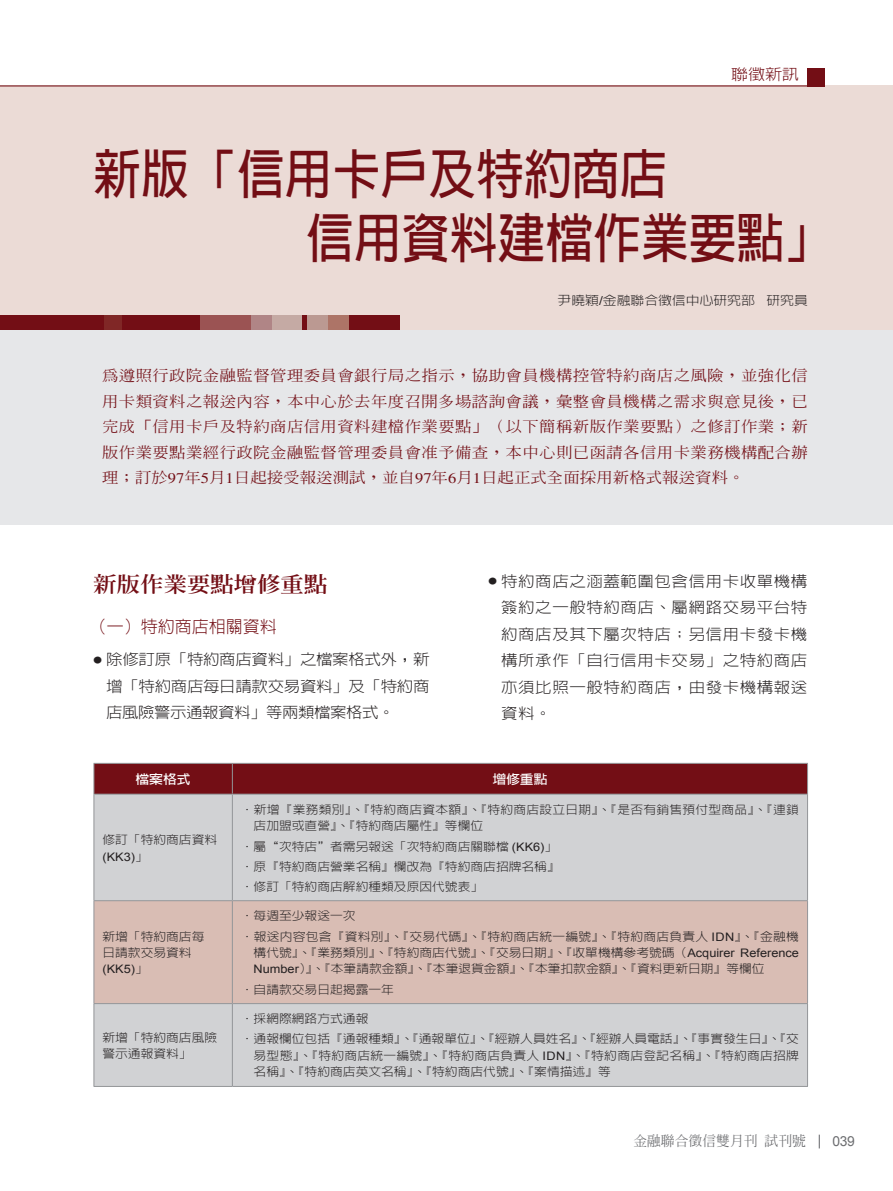
<style>
.page{position:relative;width:893px;height:1191px;background:#fff}
.page>*{position:absolute;margin:0;border:0;box-sizing:border-box;transform-origin:0 0}
.t1{font:700 53.1px/63.8px "AR Hei B5";color:#730e15;scale:.9 1}
.t2{font:800 21px "AR Ming B5";color:#730e15;scale:1.11 1}
.t3{font:300 16.95px "AR Hei B5";color:#730e15}
.t4{font:300 15.3px "AR Hei B5";color:#730e15;scale:1.11 1}
.t5{font:300 15.15px/26.5px "AR Hei B5";color:#231f20;text-align:justify;scale:1.09 1}
.t6{font:500 14.85px/25.5px "AR Ming B5";color:#730e15;text-align:justify;scale:1.11 1}
.t7{font:500 13.8px "AR Ming B5";color:#6c6d70}
.t8{font:13.8px "Arial";color:#6c6d70}
.t9{font:700 12.75px "AR Hei B5";color:#fff;scale:1.09 1}
.t10{font:300 12.45px "AR Hei B5";color:#231f20;scale:1.11 1}
.t11{font:300 11.7px/20.1px "AR Hei B5";color:#231f20;scale:1.09 1}
.t12{font:300 11.7px/16.5px "AR Hei B5";letter-spacing:.02em;color:#231f20;scale:1.09 1}
.t13{font:11.7px "Arial";color:#231f20;scale:1.09 1}
.s1{font-family:"Arial";font-weight:400}
.s2{font-family:"Times";font-weight:400}
.s3{font-size:7.8px}
.s4{font-family:"AR Hei B5";font-weight:300}
</style>
<div class="page">
<div style="left:0;top:327px;width:893px;height:197px;background:#e6e7e9"></div>
<div style="left:0;top:85px;width:893px;height:245px;background:#ebdbd6"></div>
<div style="left:0;top:315px;width:400px;height:15px;background:#730e15"></div>
<div style="left:272px;top:315px;width:77px;height:15px;background:#ad7467"></div>
<div style="left:200px;top:315px;width:105px;height:15px;background:#9b5353"></div>
<svg style="left:251px;top:315px;width:77px;height:15px"></svg>
<div style="left:302px;top:315px;width:5px;height:15px;background:#730e15"></div>
<div style="left:105px;top:315px;width:17px;height:15px;background:#802726"></div>
<div style="left:95px;top:764px;width:712px;height:29px;background:#730e15"></div>
<div style="left:95px;top:794px;width:712px;height:292px;background:#d1d2d4"></div>
<div style="left:95px;top:901px;width:712px;height:102px;background:#d9bdb4"></div>
<hr style="left:94px;top:763px;width:138px;height:1px;background:#939598">
<hr style="left:94px;top:763px;width:1px;height:31px;background:#939598">
<hr style="left:232px;top:763px;width:576px;height:1px;background:#939598">
<hr style="left:232px;top:763px;width:1px;height:30px;background:#939598">
<hr style="left:807px;top:763px;width:1px;height:31px;background:#939598">
<hr style="left:94px;top:794px;width:1px;height:106px;background:#939598">
<hr style="left:232px;top:794px;width:1px;height:106px;background:#939598">
<hr style="left:807px;top:794px;width:1px;height:106px;background:#939598">
<hr style="left:94px;top:900px;width:138px;height:1px;background:#939598">
<hr style="left:94px;top:901px;width:1px;height:102px;background:#939598">
<hr style="left:232px;top:900px;width:576px;height:1px;background:#939598">
<hr style="left:232px;top:901px;width:1px;height:102px;background:#939598">
<hr style="left:807px;top:901px;width:1px;height:102px;background:#939598">
<hr style="left:94px;top:1003px;width:138px;height:1px;background:#939598">
<hr style="left:94px;top:1004px;width:1px;height:82px;background:#939598">
<hr style="left:232px;top:1003px;width:576px;height:1px;background:#939598">
<hr style="left:232px;top:1004px;width:1px;height:82px;background:#939598">
<hr style="left:807px;top:1004px;width:1px;height:82px;background:#939598">
<hr style="left:94px;top:1086px;width:138px;height:1px;background:#939598">
<hr style="left:232px;top:1086px;width:576px;height:1px;background:#939598">
<hr style="left:94px;top:793px;width:138px;height:1px;background:#939598">
<hr style="left:232px;top:793px;width:575px;height:1px;background:#939598">
<hr style="left:0;top:85px;width:808px;height:1px;background:#730e15">
<svg style="left:819px;top:1134px;width:1px;height:14px"></svg>
<div style="left:808px;top:68px;width:17px;height:18px;background:#730e15"></div>
<h3 class="t4" style="left:731px;top:67px;width:63px">聯徵新訊</h3>
<h1 class="t1" style="left:306px;top:142px;width:586px;text-indent:-213px">新版「信用卡戶及特約商店<br>信用資料建檔作業要點」</h1>
<p class="t10" style="left:558px;top:294px;width:227px">尹曉穎<span class="s1">/</span>金融聯合徵信中心研究部 研究員</p>
<p class="t6" style="left:102px;top:363px;width:637px">為遵照行政院金融監督管理委員會銀行局之指示，協助會員機構控管特約商店之風險，並強化信用卡類資料之報送內容，本中心於去年度召開多場諮詢會議，彙整會員機構之需求與意見後，已完成「信用卡戶及特約商店信用資料建檔作業要點」（以下簡稱新版作業要點）之修訂作業；新版作業要點業經行政院金融監督管理委員會准予備查，本中心則已函請各信用卡業務機構配合辦理；訂於<span class="s2">97</span>年<span class="s2">5</span>月<span class="s2">1</span>日起接受報送測試，並自<span class="s2">97</span>年<span class="s2">6</span>月<span class="s2">1</span>日起正式全面採用新格式報送資料。</p>
<h2 class="t2" style="left:94px;top:573px;width:212px">新版作業要點增修重點</h2>
<h3 class="t3" style="left:90px;top:618px;width:189px">（一）特約商店相關資料</h3>
<p class="t5" style="left:106px;top:646px;width:298px;text-indent:-13px"><span class="s3">●</span> 除修訂原「特約商店資料」之檔案格式外，新增「特約商店每日請款交易資料」及「特約商店風險警示通報資料」等兩類檔案格式。</p>
<p class="t5" style="left:501px;top:567px;width:282px;text-indent:-13px"><span class="s3">●</span> 特約商店之涵蓋範圍包含信用卡收單機構簽約之一般特約商店、屬網路交易平台特約商店及其下屬次特店；另信用卡發卡機構所承作「自行信用卡交易」之特約商店亦須比照一般特約商店，由發卡機構報送資料。</p>
<p class="t9" style="left:135px;top:773px;width:52px">檔案格式</p>
<p class="t9" style="left:492px;top:773px;width:52px">增修重點</p>
<p class="t11" style="left:102px;top:829px;width:107px">修訂「特約商店資料</p>
<p class="t13" style="left:102px;top:850px;width:43px">(KK3)<span class="s4">」</span></p>
<p class="t11" style="left:102px;top:927px;width:95px;line-height:16.5px">新增「特約商店每日請款交易資料</p>
<p class="t13" style="left:102px;top:962px;width:43px">(KK5)<span class="s4">」</span></p>
<p class="t11" style="left:102px;top:1029px;width:107px;line-height:16.5px">新增「特約商店風險警示通報資料」</p>
<p class="t12" style="left:254px;top:801px;width:502px;text-indent:-13px">．新增『業務類別』、『特約商店資本額』、『特約商店設立日期』、『是否有銷售預付型商品』、『連鎖店加盟或直營』、『特約商店屬性』等欄位</p>
<p class="t11" style="left:241px;top:836px;width:294px">．屬“次特店”者需另報送「次特約商店關聯檔 <span class="s1">(KK6)</span>」．原『特約商店營業名稱』欄改為『特約商店招牌名稱』．修訂「特約商店解約種類及原因代號表」</p>
<p class="t12" style="left:241px;top:906px;width:514px;line-height:20.1px">．每週至少報送一次<br>．報送內容包含『資料別』、『交易代碼』、『特約商店統一編號』、『特約商店負責人 <span class="s1">IDN</span>』、『金融機</p>
<p class="t11" style="left:254px;top:944px;width:502px;line-height:16.5px">構代號』、『業務類別』、『特約商店代號』、『交易日期』、『收單機構參考號碼（<span class="s1">Acquirer Reference<br>Number</span>）』、『本筆請款金額』、『本筆退貨金額』、『本筆扣款金額』、『資料更新日期』等欄位</p>
<p class="t11" style="left:241px;top:979px;width:142px">．自請款交易日起揭露一年</p>
<p class="t11" style="left:241px;top:1008px;width:514px">．採網際網路方式通報<br>．通報欄位包括『通報種類』、『通報單位』、『經辦人員姓名』、『經辦人員電話』、『事實發生日』、『交</p>
<p class="t12" style="left:254px;top:1047px;width:502px">易型態』、『特約商店統一編號』、『特約商店負責人 <span class="s1">IDN</span>』、『特約商店登記名稱』、『特約商店招牌名稱』、『特約商店英文名稱』、『特約商店代號』、『案情描述』等</p>
<p class="t7" style="left:633px;top:1134px;width:174px">金融聯合徵信雙月刊試刊號</p>
<p class="t8" style="left:832px;top:1133px;width:24px">039</p>
</div>
